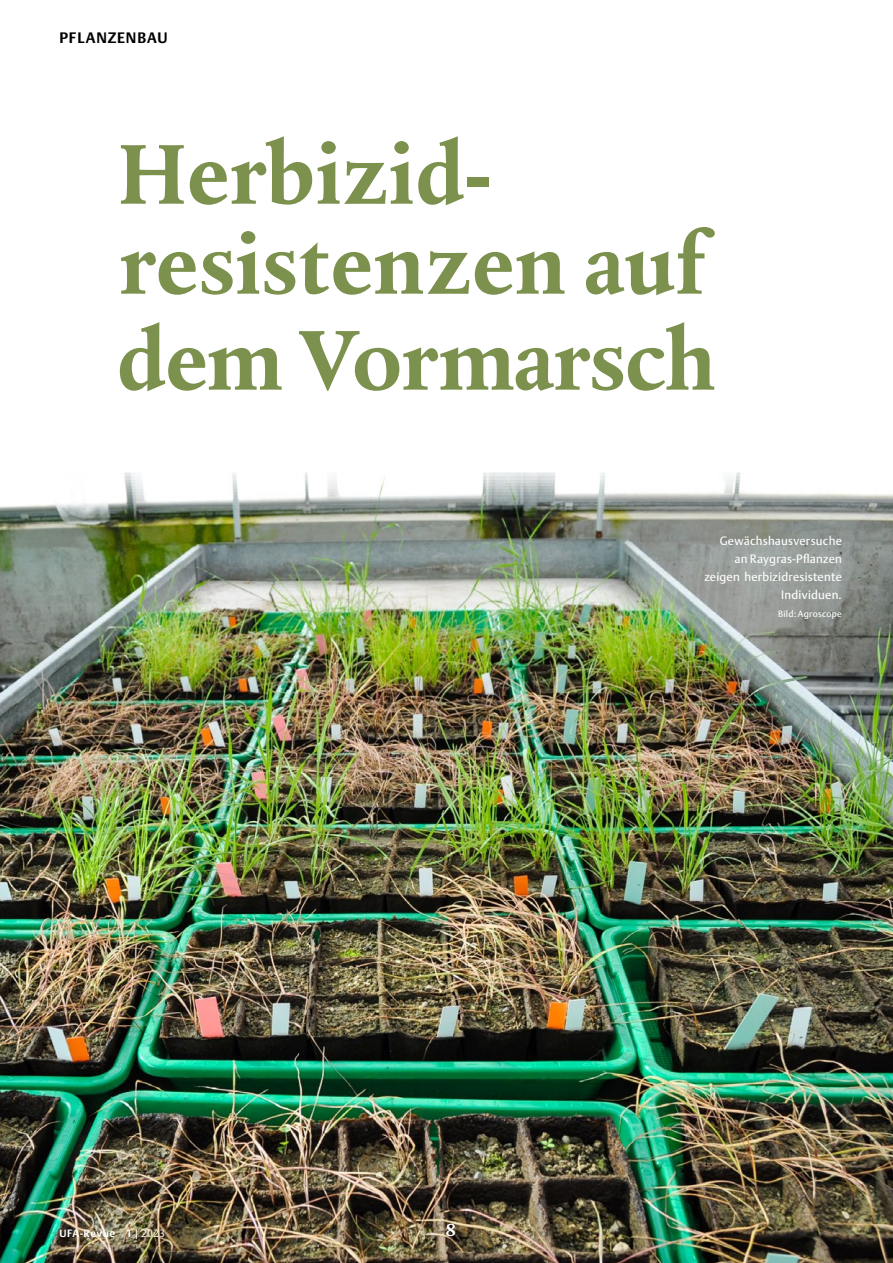
<style>
.page{position:relative;width:893px;height:1263px;background:#fff}
.page>*{position:absolute;margin:0;border:0;box-sizing:border-box;transform-origin:0 0}
.t1{font:700 87px/93px "DTL Albertina TOT";letter-spacing:.005em;color:#7d914e}
.t2{font:700 18px "DTL Albertina TOT";color:#fff}
.t3{font:700 15px "DTL Argo TOT";letter-spacing:.06em;color:#000}
.t4{font:12px/18px "DTL Argo TOT";letter-spacing:.015em;color:#fff;text-align:right}
.t5{font:700 10.5px "DTL Argo TOT";letter-spacing:.055em;color:#fff}
.t6{font:9px "DTL Argo TOT";letter-spacing:.03em;color:#fff}
.s1{font-weight:400}
.s2{font-weight:300}
</style>
<div class="page">
<img style="left:0;top:473px;width:893px;height:790px">
<p class="t3" style="left:60px;top:29px;width:110px">PFLANZENBAU</p>
<h1 class="t1" style="left:116px;top:126px;width:601px">Herbizid&shy;resistenzen auf dem Vormarsch</h1>
<p class="t5" style="left:60px;top:1227px;width:107px">UFA-Revue 1<span class="s1">|</span><span class="s2">2023</span></p>
<h2 class="t2" style="left:446px;top:1218px;width:12px">8</h2>
<p class="t4" style="left:704px;top:532px;width:139px">Gewächshausversuche an Raygras-Pflanzen zeigen herbizidresistente<br>Individuen.</p>
<p class="t6" style="left:778px;top:608px;width:65px">Bild: Agroscope</p>
</div>
